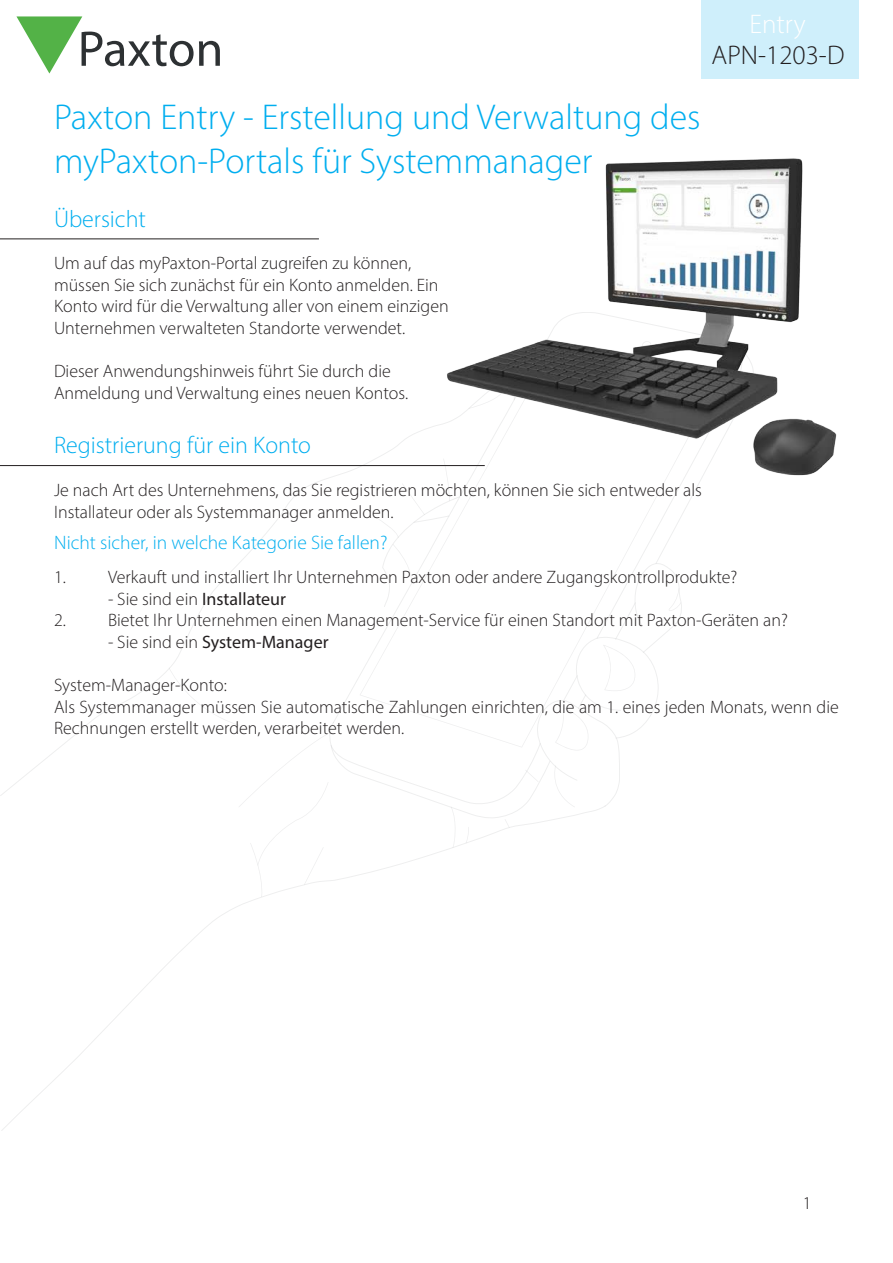
<style>
.page{position:relative;width:893px;height:1263px;background:#fff}
.page>*{position:absolute;margin:0;border:0;box-sizing:border-box;transform-origin:0 0}
.AN_Title{font:300 36px/43.2px "Myriad Pro";color:#00aeef}
.AN_Title-2{font:300 27px "Myriad Pro";color:#231f20}
.AN_Title-3{font:300 27px "Myriad Pro";color:#fff}
.Section_title{font:300 24px "Myriad Pro";color:#00aeef}
.Section_title-2{font:300 19.5px "Myriad Pro";color:#00aeef}
.Text{font:300 18px/21.6px "Myriad Pro";color:#231f20}
.Text_-_bold_title{font:300 18px/21.6px "Myriad Pro";color:#231f20}
.Text_-_bold_title-2{font:18px "Myriad Pro";color:#231f20}
.s1{font-weight:300}
</style>
<div class="page">
<svg style="left:169px;top:466px;width:513px;height:340px"></svg>
<svg style="left:1px;top:805px;width:605px;height:326px"></svg>
<img style="left:204px;top:21px;width:633px;height:569px">
<svg style="left:16px;top:16px;width:204px;height:58px"></svg>
<hr style="left:0;top:239px;width:319px;height:1px;background:#231f20">
<hr style="left:0;top:465px;width:485px;height:1px;background:#231f20">
<div style="left:702px;top:0;width:157px;height:79px;background:#cfeffb"></div>
<p class="AN_Title-3" style="left:749px;top:8px;width:58px">Entry</p>
<p class="AN_Title-2" style="left:712px;top:39px;width:134px">APN-1203-D</p>
<p class="AN_Title" style="left:54px;top:96px;width:648px">Paxton Entry - Erstellung und Verwaltung des myPaxton-Portals für Systemmanager</p>
<p class="Section_title" style="left:54px;top:205px;width:93px">Übersicht</p>
<p class="Text" style="left:54px;top:252px;width:396px">Um auf das myPaxton-Portal zugreifen zu können, müssen Sie sich zunächst für ein Konto anmelden. Ein Konto wird für die Verwaltung aller von einem einzigen Unternehmen verwalteten Standorte verwendet.</p>
<p class="Text" style="left:54px;top:360px;width:356px">Dieser Anwendungshinweis führt Sie durch die<br>Anmeldung und Verwaltung eines neuen Kontos.</p>
<p class="Section_title" style="left:54px;top:431px;width:259px">Registrierung für ein Konto</p>
<p class="Text" style="left:54px;top:479px;width:649px">Je nach Art des Unternehmens, das Sie registrieren möchten, können Sie sich entweder als<br>Installateur oder als Systemmanager anmelden.</p>
<p class="Section_title-2" style="left:54px;top:531px;width:335px">Nicht sicher, in welche Kategorie Sie fallen?</p>
<p class="Text" style="left:54px;top:566px;width:685px">1. Verkauft und installiert Ihr Unternehmen Paxton oder andere Zugangskontrollprodukte?</p>
<p class="Text_-_bold_title-2" style="left:108px;top:587px;width:180px"><span class="s1">- Sie sind ein</span> Installateur</p>
<p class="Text" style="left:54px;top:609px;width:735px">2. Bietet Ihr Unternehmen einen Management-Service für einen Standort mit Paxton-Geräten an?</p>
<p class="Text_-_bold_title-2" style="left:108px;top:631px;width:222px"><span class="s1">- Sie sind ein</span> System-Manager</p>
<p class="Text_-_bold_title" style="left:54px;top:674px;width:174px">System-Manager-Konto:</p>
<p class="Text_-_bold_title" style="left:54px;top:696px;width:786px">Als Systemmanager müssen Sie automatische Zahlungen einrichten, die am 1. eines jeden Monats, wenn die<br>Rechnungen erstellt werden, verarbeitet werden.</p>
<p class="Text" style="left:803px;top:1192px;width:10px">1</p>
</div>
